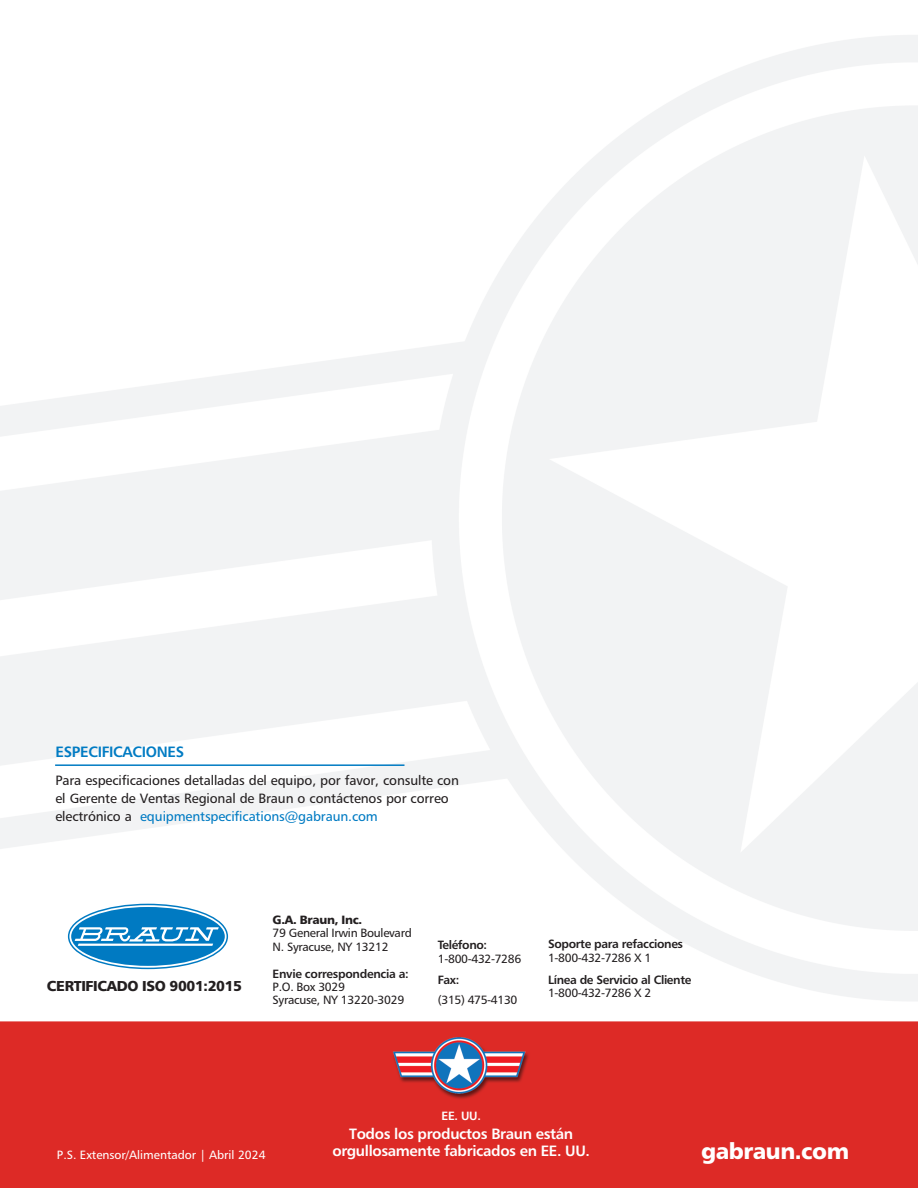
<style>
.page{position:relative;width:918px;height:1188px;background:#fff}
.page>*{position:absolute;margin:0;border:0;box-sizing:border-box;transform-origin:0 0}
.t1{font:22.5px "Humanist 777 BT Black B";letter-spacing:-.025em;color:#fff}
.t2{font:15px/16.5px "Humanist 777 BT Bold B";letter-spacing:-.025em;color:#fff;text-align:center}
.t3{font:15px "Humanist 777 BT Bold B";letter-spacing:-.02em;color:#007bc3}
.t4{font:14.4px "Humanist 777 BT Black B";letter-spacing:-.025em;color:#231f20}
.t5{font:13.5px/18px "Humanist 777 BT Roman B";letter-spacing:-.01em;color:#231f20}
.t6{font:12px/13.5px "Humanist 777 BT Roman B";letter-spacing:-.025em;color:#231f20}
.t7{font:12px "Humanist 777 BT Bold B";letter-spacing:-.03em;color:#231f20}
.t8{font:12px "Humanist 777 BT Roman B";color:#fff}
.t9{font:12px "Humanist 777 BT Black B";letter-spacing:-.025em;color:#231f20}
.t10{font:12px "Humanist 777 BT Bold B";color:#fff}
.s1{color:#007bc3}
</style>
<div class="page">
<img style="left:0;top:35px;width:918px;height:1153px">
<svg style="left:68px;top:904px;width:160px;height:65px"></svg>
<hr style="left:55px;top:764px;width:350px;height:2px;background:#007bc3">
<p class="t3" style="left:56px;top:742px;width:130px">ESPECIFICACIONES</p>
<p class="t5" style="left:56px;top:771px;width:405px">Para especificaciones detalladas del equipo, por favor, consulte con el Gerente de Ventas Regional de Braun o contáctenos por correo electrónico a <span class="s1">equipmentspecifications@gabraun.com</span></p>
<p class="t4" style="left:47px;top:977px;width:197px">CERTIFICADO ISO 9001:2015</p>
<p class="t9" style="left:273px;top:912px;width:91px">G.A. Braun, Inc.</p>
<p class="t6" style="left:273px;top:926px;width:141px">79 General Irwin Boulevard<br>N. Syracuse, NY 13212</p>
<p class="t7" style="left:273px;top:966px;width:138px">Envie correspondencia a:</p>
<p class="t6" style="left:273px;top:981px;width:133px;line-height:12.6px">P.O. Box 3029<br>Syracuse, NY 13220-3029</p>
<p class="t7" style="left:438px;top:937px;width:51px">Teléfono:</p>
<p class="t6" style="left:438px;top:951px;width:85px">1-800-432-7286</p>
<p class="t7" style="left:438px;top:972px;width:23px">Fax:</p>
<p class="t6" style="left:438px;top:993px;width:81px">(315) 475-4130</p>
<p class="t7" style="left:548px;top:937px;width:137px">Soporte para refacciones</p>
<p class="t6" style="left:548px;top:951px;width:105px">1-800-432-7286 X 1</p>
<p class="t7" style="left:548px;top:972px;width:145px">Línea de Servicio al Cliente</p>
<p class="t6" style="left:548px;top:986px;width:105px">1-800-432-7286 X 2</p>
<p class="t10" style="left:442px;top:1108px;width:41px">EE. UU.</p>
<p class="t2" style="left:332px;top:1125px;width:259px">Todos los productos Braun están orgullosamente fabricados en EE. UU.</p>
<p class="t8" style="left:57px;top:1147px;width:210px">P.S. Extensor/Alimentador | Abril 2024</p>
<h1 class="t1" style="left:701px;top:1136px;width:149px">gabraun.com</h1>
</div>
